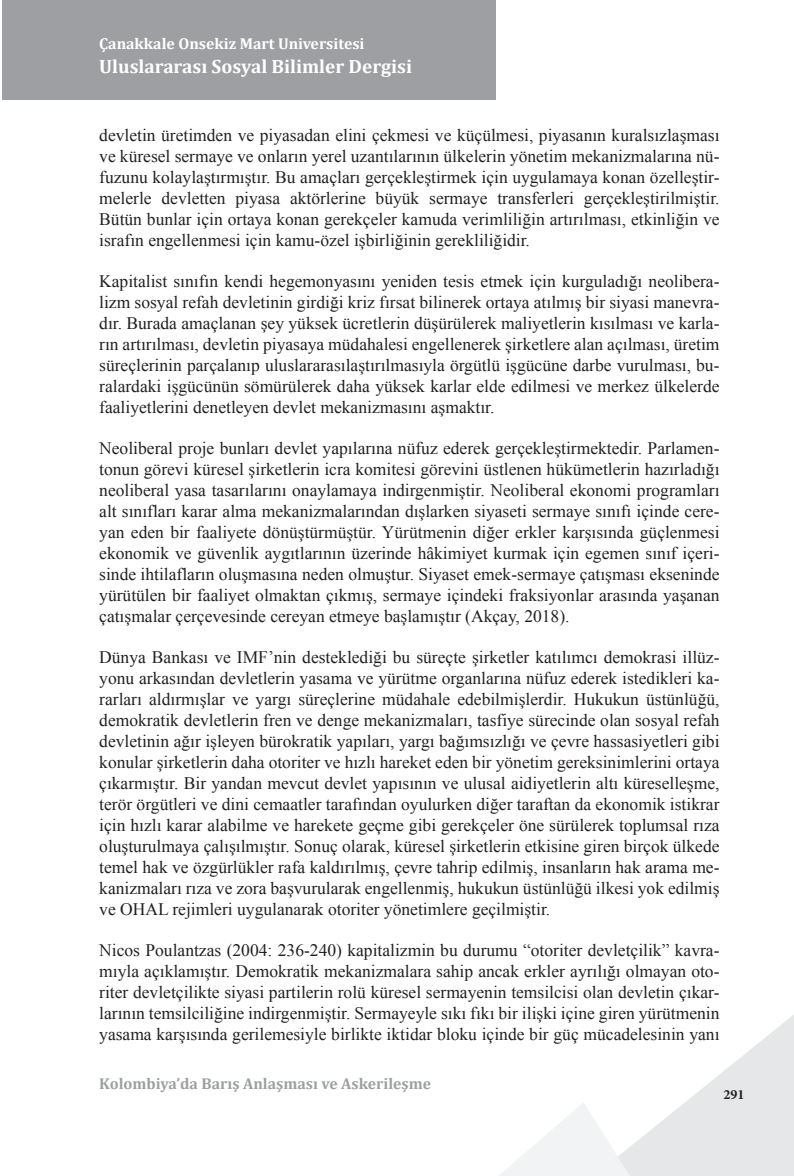
<style>
.page{position:relative;width:794px;height:1176px;background:#fff}
.page>*{position:absolute;margin:0;border:0;box-sizing:border-box;transform-origin:0 0}
.t1{font:700 19.25px "Cambria";color:#fff}
.t2{font:17.5px/21px "Times New Roman";color:#231f20;text-align:justify}
.t3{font:700 15.75px "Cambria";color:#9d9fa2}
.t4{font:700 15.75px "Cambria";color:#fff}
.t5{font:700 14px "Minion Pro";color:#231f20}
</style>
<div class="page">
<svg style="left:639px;top:1015px;width:155px;height:161px;fill:#e6e7e9"></svg>
<svg style="left:499px;top:1103px;width:140px;height:73px"></svg>
<div style="left:2px;top:0;width:494px;height:99px;background:#9d9fa2"></div>
<p class="t4" style="left:99px;top:33px;width:267px">Çanakkale Onsekiz Mart Universitesi</p>
<p class="t1" style="left:99px;top:52px;width:314px">Uluslararası Sosyal Bilimler Dergisi</p>
<p class="t2" style="left:99px;top:125px;width:622px">devletin üretimden ve piyasadan elini çekmesi ve küçülmesi, piyasanın kuralsızlaşması ve küresel sermaye ve onların yerel uzantılarının ülkelerin yönetim mekanizmalarına nü&shy;fuzunu kolaylaştırmıştır. Bu amaçları gerçekleştirmek için uygulamaya konan özelleştir&shy;melerle devletten piyasa aktörlerine büyük sermaye transferleri gerçekleştirilmiştir.<br>Bütün bunlar için ortaya konan gerekçeler kamuda verimliliğin artırılması, etkinliğin ve israfın engellenmesi için kamu-özel işbirliğinin gerekliliğidir.</p>
<p class="t2" style="left:99px;top:271px;width:622px">Kapitalist sınıfın kendi hegemonyasını yeniden tesis etmek için kurguladığı neolibera&shy;lizm sosyal refah devletinin girdiği kriz fırsat bilinerek ortaya atılmış bir siyasi manevra&shy;dır. Burada amaçlanan şey yüksek ücretlerin düşürülerek maliyetlerin kısılması ve karla&shy;rın artırılması, devletin piyasaya müdahalesi engellenerek şirketlere alan açılması, üretim süreçlerinin parçalanıp uluslararasılaştırılmasıyla örgütlü işgücüne darbe vurulması, bu&shy;ralardaki işgücünün sömürülerek daha yüksek karlar elde edilmesi ve merkez ülkelerde faaliyetlerini denetleyen devlet mekanizmasını aşmaktır.</p>
<p class="t2" style="left:99px;top:438px;width:622px">Neoliberal proje bunları devlet yapılarına nüfuz ederek gerçekleştirmektedir. Parlamen&shy;tonun görevi küresel şirketlerin icra komitesi görevini üstlenen hükümetlerin hazırladığı neoliberal yasa tasarılarını onaylamaya indirgenmiştir. Neoliberal ekonomi programları alt sınıfları karar alma mekanizmalarından dışlarken siyaseti sermaye sınıfı içinde cere&shy;yan eden bir faaliyete dönüştürmüştür. Yürütmenin diğer erkler karşısında güçlenmesi ekonomik ve güvenlik aygıtlarının üzerinde hâkimiyet kurmak için egemen sınıf içeri&shy;sinde ihtilafların oluşmasına neden olmuştur. Siyaset emek-sermaye çatışması ekseninde yürütülen bir faaliyet olmaktan çıkmış, sermaye içindeki fraksiyonlar arasında yaşanan çatışmalar çerçevesinde cereyan etmeye başlamıştır (Akçay, 2018).</p>
<p class="t2" style="left:99px;top:647px;width:622px">Dünya Bankası ve IMF’nin desteklediği bu süreçte şirketler katılımcı demokrasi illüz&shy;yonu arkasından devletlerin yasama ve yürütme organlarına nüfuz ederek istedikleri ka&shy;rarları aldırmışlar ve yargı süreçlerine müdahale edebilmişlerdir. Hukukun üstünlüğü, demokratik devletlerin fren ve denge mekanizmaları, tasfiye sürecinde olan sosyal refah devletinin ağır işleyen bürokratik yapıları, yargı bağımsızlığı ve çevre hassasiyetleri gibi konular şirketlerin daha otoriter ve hızlı hareket eden bir yönetim gereksinimlerini ortaya çıkarmıştır. Bir yandan mevcut devlet yapısının ve ulusal aidiyetlerin altı küreselleşme, terör örgütleri ve dini cemaatler tarafından oyulurken diğer taraftan da ekonomik istikrar için hızlı karar alabilme ve harekete geçme gibi gerekçeler öne sürülerek toplumsal rıza oluşturulmaya çalışılmıştır. Sonuç olarak, küresel şirketlerin etkisine giren birçok ülkede temel hak ve özgürlükler rafa kaldırılmış, çevre tahrip edilmiş, insanların hak arama me&shy;kanizmaları rıza ve zora başvurularak engellenmiş, hukukun üstünlüğü ilkesi yok edilmiş ve OHAL rejimleri uygulanarak otoriter yönetimlere geçilmiştir.</p>
<p class="t2" style="left:99px;top:940px;width:622px">Nicos Poulantzas (2004: 236-240) kapitalizmin bu durumu “otoriter devletçilik” kavra&shy;mıyla açıklamıştır. Demokratik mekanizmalara sahip ancak erkler ayrılığı olmayan oto&shy;riter devletçilikte siyasi partilerin rolü küresel sermayenin temsilcisi olan devletin çıkar&shy;larının temsilciliğine indirgenmiştir. Sermayeyle sıkı fıkı bir ilişki içine giren yürütmenin yasama karşısında gerilemesiyle birlikte iktidar bloku içinde bir güç mücadelesinin yanı</p>
<p class="t3" style="left:99px;top:1072px;width:333px">Kolombiya’da Barış Anlaşması ve Askerileşme</p>
<p class="t5" style="left:723px;top:1085px;width:22px">291</p>
</div>
